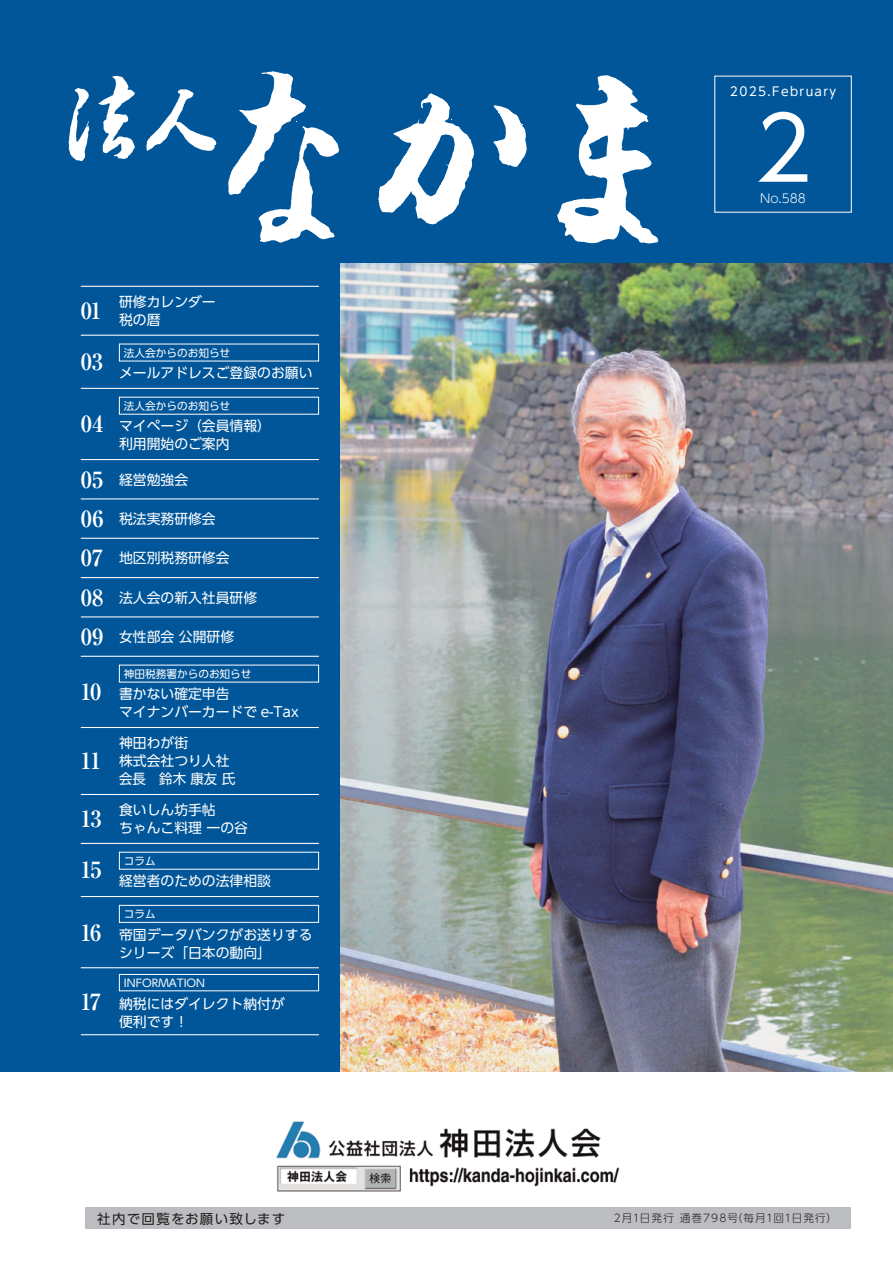
<style>
.page{position:relative;width:893px;height:1263px;background:#fff}
.page>*{position:absolute;margin:0;border:0;box-sizing:border-box;transform-origin:0 0}
.t1{font:87.15px "UD Shin Go Pr 6 N";color:#fff}
.t2{font:700 22.35px "Ryumin Pr 6";letter-spacing:-.055em;color:#fff}
.t3{font:13.8px/18px "UD Shin Go Pr 6 N";color:#fff}
.t4{font:13.5px "UD Shin Go Pro";letter-spacing:.09em;color:#231f20}
.t5{font:12.15px "UD Shin Go Pr 6 N";letter-spacing:.11em;color:#fff}
.t6{font:300 12.15px "UD Shin Go Pr 6 N";color:#fff}
.t7{font:10.65px "UD Shin Go Pr 6 N";color:#fff}
.t8{font:300 10.65px "UD Shin Go Pr 6 N";letter-spacing:.09em;color:#231f20}
.s1{font-family:"Ryumin Pr 6";font-weight:700;font-size:22.35px}
</style>
<div class="page">
<div style="left:85px;top:1208px;width:766px;height:21px;background:#bcbdc0"></div>
<img style="left:276px;top:1121px;width:344px;height:71px">
<div style="left:0;top:0;width:893px;height:1071px;background:#01569a"></div>
<svg style="left:68px;top:76px;width:148px;height:85px"></svg>
<svg style="left:228px;top:71px;width:111px;height:172px"></svg>
<svg style="left:493px;top:105px;width:34px;height:62px"></svg>
<svg style="left:378px;top:93px;width:96px;height:131px"></svg>
<svg style="left:557px;top:75px;width:101px;height:169px"></svg>
<img style="left:340px;top:264px;width:553px;height:807px">
<hr style="left:81px;top:286px;width:38px;height:1px;background:#fff">
<hr style="left:119px;top:286px;width:200px;height:1px;background:#fff">
<hr style="left:81px;top:335px;width:38px;height:1px;background:#fff">
<hr style="left:119px;top:335px;width:200px;height:1px;background:#fff">
<hr style="left:81px;top:388px;width:38px;height:1px;background:#fff">
<hr style="left:119px;top:388px;width:200px;height:1px;background:#fff">
<hr style="left:81px;top:459px;width:38px;height:1px;background:#fff">
<hr style="left:119px;top:459px;width:200px;height:1px;background:#fff">
<hr style="left:81px;top:498px;width:38px;height:1px;background:#fff">
<hr style="left:119px;top:498px;width:200px;height:1px;background:#fff">
<hr style="left:81px;top:538px;width:38px;height:1px;background:#fff">
<hr style="left:119px;top:538px;width:200px;height:1px;background:#fff">
<hr style="left:81px;top:577px;width:38px;height:1px;background:#fff">
<hr style="left:119px;top:577px;width:200px;height:1px;background:#fff">
<hr style="left:81px;top:616px;width:38px;height:1px;background:#fff">
<hr style="left:119px;top:616px;width:200px;height:1px;background:#fff">
<hr style="left:81px;top:656px;width:38px;height:1px;background:#fff">
<hr style="left:119px;top:656px;width:200px;height:1px;background:#fff">
<hr style="left:81px;top:727px;width:38px;height:1px;background:#fff">
<hr style="left:119px;top:727px;width:200px;height:1px;background:#fff">
<hr style="left:81px;top:794px;width:38px;height:1px;background:#fff">
<hr style="left:119px;top:794px;width:200px;height:1px;background:#fff">
<hr style="left:81px;top:843px;width:38px;height:1px;background:#fff">
<hr style="left:119px;top:843px;width:200px;height:1px;background:#fff">
<hr style="left:81px;top:896px;width:38px;height:1px;background:#fff">
<hr style="left:119px;top:896px;width:200px;height:1px;background:#fff">
<hr style="left:81px;top:967px;width:38px;height:1px;background:#fff">
<hr style="left:119px;top:967px;width:200px;height:1px;background:#fff">
<hr style="left:81px;top:1034px;width:38px;height:1px;background:#fff">
<hr style="left:119px;top:1034px;width:200px;height:1px;background:#fff">
<div style="left:119px;top:905px;width:200px;height:18px;border:1px solid #fff"></div>
<div style="left:119px;top:974px;width:200px;height:17px;border:1px solid #fff"></div>
<h2 class="t2" style="left:81px;top:293px;width:23px">01</h2>
<p class="t3" style="left:119px;top:292px;width:98px">研修カレンダー税の暦</p>
<h2 class="t2" style="left:81px;top:344px;width:24px">03</h2>
<p class="t7" style="left:124px;top:344px;width:108px">法人会からのお知らせ</p>
<p class="t3" style="left:119px;top:364px;width:195px">メールアドレスご登録のお願い</p>
<p class="t7" style="left:124px;top:397px;width:108px">法人会からのお知らせ</p>
<p class="t3" style="left:119px;top:417px;width:154px">マイページ（会員情報）利用開始のご案内</p>
<p class="t3" style="left:81px;top:470px;width:109px"><span class="s1">05</span> 経営勉強会</p>
<p class="t3" style="left:81px;top:509px;width:137px"><span class="s1">06</span> 税法実務研修会</p>
<p class="t3" style="left:81px;top:548px;width:150px"><span class="s1">07</span> 地区別税務研修会</p>
<p class="t3" style="left:81px;top:588px;width:178px"><span class="s1">08</span> 法人会の新入社員研修</p>
<p class="t3" style="left:81px;top:627px;width:155px"><span class="s1">09</span> 女性部会 公開研修</p>
<h2 class="t2" style="left:80px;top:674px;width:23px">10</h2>
<h2 class="t2" style="left:81px;top:406px;width:24px">04</h2>
<p class="t7" style="left:124px;top:665px;width:129px">神田税務署からのお知らせ</p>
<p class="t3" style="left:119px;top:685px;width:181px">書かない確定申告<br>マイナンバーカードで e-Tax</p>
<h2 class="t2" style="left:80px;top:743px;width:22px">11</h2>
<p class="t3" style="left:119px;top:733px;width:118px">神田わが街<br>株式会社つり人社会長　鈴木 康友 氏</p>
<h2 class="t2" style="left:80px;top:801px;width:23px">13</h2>
<p class="t3" style="left:119px;top:800px;width:130px">食いしん坊手帖<br>ちゃんこ料理 一の谷</p>
<h2 class="t2" style="left:80px;top:852px;width:23px">15</h2>
<p class="t7" style="left:124px;top:852px;width:33px">コラム</p>
<p class="t3" style="left:119px;top:872px;width:154px">経営者のための法律相談</p>
<h2 class="t2" style="left:80px;top:914px;width:23px">16</h2>
<h2 class="t2" style="left:80px;top:984px;width:22px">17</h2>
<p class="t7" style="left:124px;top:905px;width:33px">コラム</p>
<p class="t3" style="left:119px;top:925px;width:195px">帝国データバンクがお送りするシリーズ「日本の動向」</p>
<p class="t7" style="left:124px;top:974px;width:83px">INFORMATION</p>
<p class="t3" style="left:119px;top:994px;width:167px">納税にはダイレクト納付が便利です！</p>
<p class="t5" style="left:730px;top:81px;width:108px">2025.February</p>
<h1 class="t1" style="left:754px;top:78px;width:59px">2</h1>
<p class="t6" style="left:760px;top:189px;width:47px">No.588</p>
<p class="t4" style="left:97px;top:1207px;width:189px">社内で回覧をお願い致します</p>
<p class="t8" style="left:614px;top:1210px;width:225px">2月1日発行 通巻798号（毎月1回1日発行）</p>
</div>
